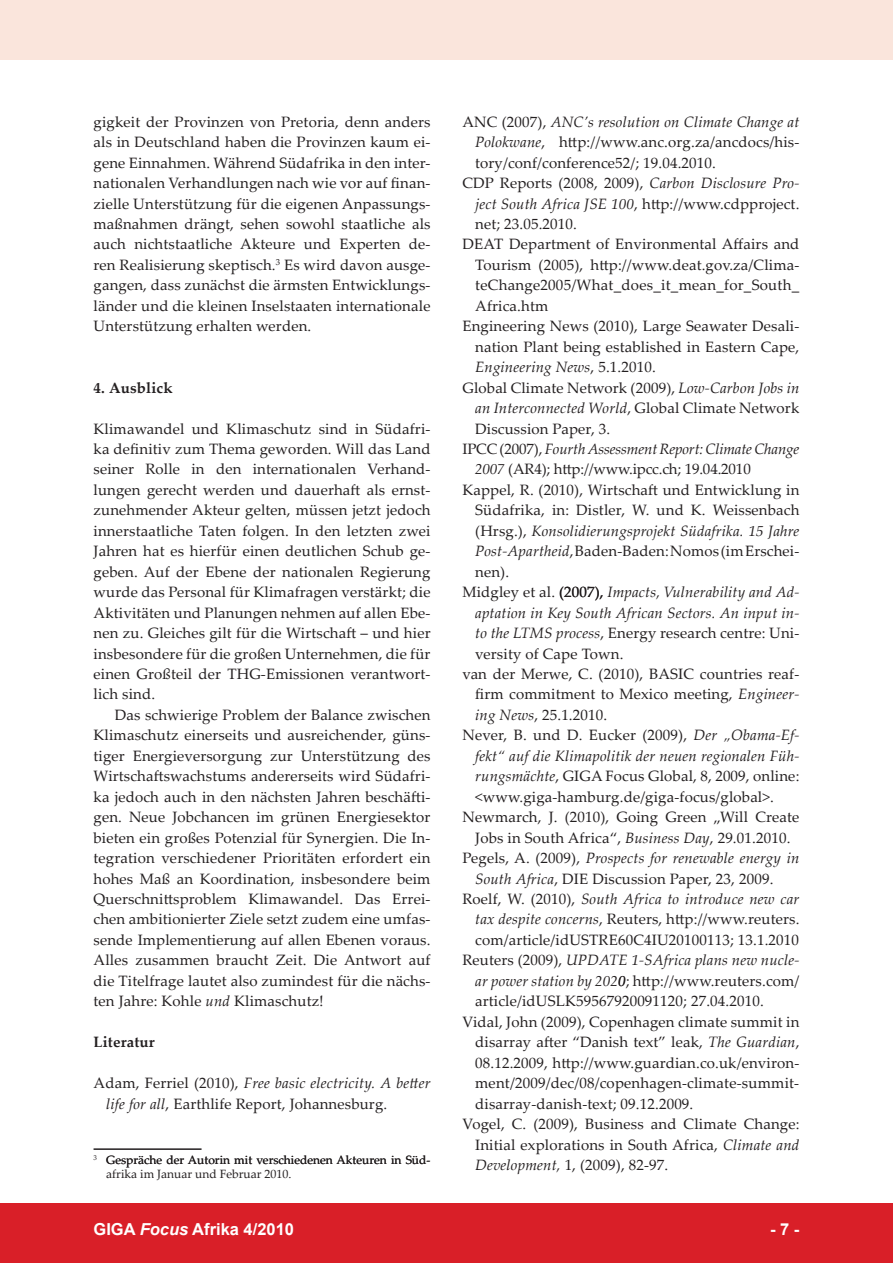
<style>
.page{position:relative;width:893px;height:1263px;background:#fff}
.page>*{position:absolute;margin:0;border:0;box-sizing:border-box;transform-origin:0 0}
.t1{font:700 16.5px "Arial";color:#fff}
.foc__text_literatur{font:15px/20.4px "Palatino Linotype";letter-spacing:.01em;color:#231f20;text-align:justify}
.foc__text_fliesstext{font:15px/20.4px "Palatino Linotype";letter-spacing:.01em;color:#231f20;text-align:justify}
.foc__text_1__absatz{font:15px/20.4px "Palatino Linotype";letter-spacing:.01em;color:#231f20;text-align:justify}
.foc__text_literatur-2{font:italic 15px/20.4px "Palatino Linotype";letter-spacing:.01em;color:#231f20;text-align:justify}
.foc__text_literatur-3{font:15px/20.4px "Palatino Linotype";letter-spacing:-.01em;color:#231f20}
.foc__text_ueberschri{font:700 15px "Palatino Linotype";letter-spacing:.01em;color:#231f20}
.foc__text_fussnoten{font:12px/14.4px "Palatino Linotype";color:#231f20}
.s1{font-style:italic}
.s2{font-style:normal}
</style>
<div class="page">
<div style="left:0;top:1203px;width:893px;height:60px;background:#d91f28"></div>
<div style="left:0;top:0;width:893px;height:60px;background:#fae5dc"></div>
<hr style="left:94px;top:1148px;width:108px;height:2px;background:#231f20">
<p class="foc__text_fliesstext" style="left:94px;top:111px;width:339px">gigkeit der Provinzen von Pretoria, denn anders als in Deutschland haben die Provinzen kaum ei&shy;gene Einnahmen. Während Südafrika in den inter&shy;nationalen Verhandlungen nach wie vor auf finan&shy;zielle Unterstützung für die eigenen Anpassungs&shy;maßnahmen drängt, sehen sowohl staatliche als auch nichtstaatliche Akteure und Experten de&shy;ren Realisierung skeptisch. Es wird davon ausge&shy;gangen, dass zunächst die ärmsten Entwicklungs&shy;länder und die kleinen Inselstaaten internationale Unterstützung erhalten werden.</p>
<p class="foc__text_ueberschri" style="left:94px;top:377px;width:80px">4. Ausblick</p>
<p class="foc__text_1__absatz" style="left:94px;top:418px;width:339px">Klimawandel und Klimaschutz sind in Südafri&shy;ka definitiv zum Thema geworden. Will das Land seiner Rolle in den internationalen Verhand&shy;lungen gerecht werden und dauerhaft als ernst&shy;zunehmender Akteur gelten, müssen jetzt jedoch innerstaatliche Taten folgen. In den letzten zwei Jahren hat es hierfür einen deutlichen Schub ge&shy;geben. Auf der Ebene der nationalen Regierung wurde das Personal für Klimafragen verstärkt; die Aktivitäten und Planungen nehmen auf allen Ebe&shy;nen zu. Gleiches gilt für die Wirtschaft – und hier insbesondere für die großen Unternehmen, die für einen Großteil der THG-Emissionen verantwort&shy;lich sind.</p>
<p class="foc__text_fliesstext" style="left:94px;top:704px;width:338px;text-indent:21px">Das schwierige Problem der Balance zwischen Klimaschutz einerseits und ausreichender, güns&shy;tiger Energieversorgung zur Unterstützung des Wirtschaftswachstums andererseits wird Südafri&shy;ka jedoch auch in den nächsten Jahren beschäfti&shy;gen. Neue Jobchancen im grünen Energiesektor bieten ein großes Potenzial für Synergien. Die In&shy;tegration verschiedener Prioritäten erfordert ein hohes Maß an Koordination, insbesondere beim Querschnittsproblem Klimawandel. Das Errei&shy;chen ambitionierter Ziele setzt zudem eine umfas&shy;sende Implementierung auf allen Ebenen voraus.<br>Alles zusammen braucht Zeit. Die Antwort auf die Titelfrage lautet also zumindest für die nächs&shy;ten Jahre: Kohle <span class="s1">und</span> Klimaschutz!</p>
<p class="foc__text_ueberschri" style="left:94px;top:1031px;width:63px">Literatur</p>
<p class="foc__text_literatur" style="left:106px;top:1072px;width:326px;text-indent:-13px">Adam, Ferriel (2010), <span class="s1">Free basic electricity. A better life for all</span>, Earthlife Report, Johannesburg.</p>
<p class="foc__text_fussnoten" style="left:106px;top:1152px;width:326px">Gespräche der Autorin mit verschiedenen Akteuren in Süd&shy;afrika im Januar und Februar 2010.</p>
<p class="foc__text_literatur" style="left:475px;top:111px;width:326px;text-indent:-13px">ANC (2007), <span class="s1">ANC’s resolution on Climate Change at Polokwane</span>, http://www.anc.org.za/ancdocs/his&shy;tory/conf/conference52/; 19.04.2010.</p>
<p class="foc__text_literatur" style="left:475px;top:172px;width:326px;text-indent:-13px">CDP Reports (2008, 2009), <span class="s1">Carbon Disclosure Pro&shy;ject South Africa JSE 100</span>, http://www.cdpproject. net; 23.05.2010.</p>
<p class="foc__text_literatur" style="left:475px;top:234px;width:326px;text-indent:-13px">DEAT Department of Environmental Affairs and Tourism (2005), http://www.deat.gov.za/Clima&shy;teChange2005/What_does_it_mean_for_South_ Africa.htm</p>
<p class="foc__text_literatur" style="left:475px;top:315px;width:326px;text-indent:-13px">Engineering News (2010), Large Seawater Desali&shy;nation Plant being established in Eastern Cape, <span class="s1">Engineering News</span>, 5.1.2010.</p>
<p class="foc__text_literatur" style="left:475px;top:377px;width:326px;text-indent:-13px">Global Climate Network (2009), <span class="s1">Low-Carbon Jobs in an Interconnected World</span>, Global Climate Network Discussion Paper, 3.</p>
<p class="foc__text_literatur-3" style="left:475px;top:438px;width:323px;text-indent:-13px">IPCC (2007), <span class="s1">Fourth Assessment Report: Climate Change<br>2007</span> (AR4); http://www.ipcc.ch; 19.04.2010</p>
<p class="foc__text_literatur" style="left:475px;top:479px;width:326px;text-indent:-13px">Kappel, R. (2010), Wirtschaft und Entwicklung in Süd-afrika, in: Distler, W. und K. Weissenbach (Hrsg.), <span class="s1">Konsolidierungsprojekt Südafrika. 15 Jahre Post-Apartheid</span>, Baden-Baden: Nomos (im Erschei&shy;nen).</p>
<p class="foc__text_literatur-2" style="left:475px;top:581px;width:326px;text-indent:-13px"><span class="s2">Midgley et al. (2007),</span> Impacts, Vulnerability and Ad&shy;aptation in Key South African Sectors. An input in&shy;to the LTMS process<span class="s2">, Energy research centre: Uni&shy;versity of Cape Town.</span></p>
<p class="foc__text_literatur" style="left:475px;top:663px;width:326px;text-indent:-13px">van der Merwe, C. (2010), BASIC countries reaf&shy;firm commitment to Mexico meeting, <span class="s1">Engineer&shy;ing News</span>, 25.1.2010.</p>
<p class="foc__text_literatur" style="left:475px;top:724px;width:326px;text-indent:-13px">Never, B. und D. Eucker (2009), <span class="s1">Der „Obama-Ef&shy;fekt“ auf die Klimapolitik der neuen regionalen Füh&shy;rungsmächte</span>, GIGA Focus Global, 8, 2009, online: &lt;www.giga-hamburg.de/giga-focus/global&gt;.</p>
<p class="foc__text_literatur" style="left:462px;top:806px;width:338px;text-align:center">Newmarch, J. (2010), Going Green „Will Create<br>Jobs in South Africa“, <span class="s1">Business Day</span>, 29.01.2010.</p>
<p class="foc__text_literatur" style="left:475px;top:847px;width:326px;text-indent:-13px">Pegels, A. (2009), <span class="s1">Prospects for renewable energy in<br>South Africa</span>, DIE Discussion Paper, 23, 2009.</p>
<p class="foc__text_literatur" style="left:475px;top:888px;width:326px;text-indent:-13px">Roelf, W. (2010), <span class="s1">South Africa to introduce new car tax despite concerns</span>, Reuters, http://www.reuters. com/article/idUSTRE60C4IU20100113; 13.1.2010</p>
<p class="foc__text_literatur" style="left:475px;top:949px;width:326px;text-indent:-13px">Reuters (2009), <span class="s1">UPDATE 1-SAfrica plans new nucle&shy;ar power station by 202</span> ; http://www.reuters.com/ article/idUSLK59567920091120; 27.04.2010.</p>
<p class="foc__text_literatur" style="left:475px;top:1011px;width:326px;text-indent:-13px">Vidal, John (2009), Copenhagen climate summit in disarray after “Danish text” leak, <span class="s1">The Guardian</span>, 08.12.2009, http://www.guardian.co.uk/environ&shy;ment/2009/dec/08/copenhagen-climate-summit&shy;disarray-danish-text; 09.12.2009.</p>
<p class="foc__text_literatur" style="left:475px;top:1113px;width:326px;text-indent:-13px">Vogel, C. (2009), Business and Climate Change:<br>Initial explorations in South Africa, <span class="s1">Climate and Development,</span> 1, (2009), 82-97.</p>
<p class="t1" style="left:94px;top:1218px;width:202px">GIGA <span class="s1">Focus</span> Afrika 4/2010</p>
<p class="t1" style="left:770px;top:1218px;width:31px">- -</p>
</div>
